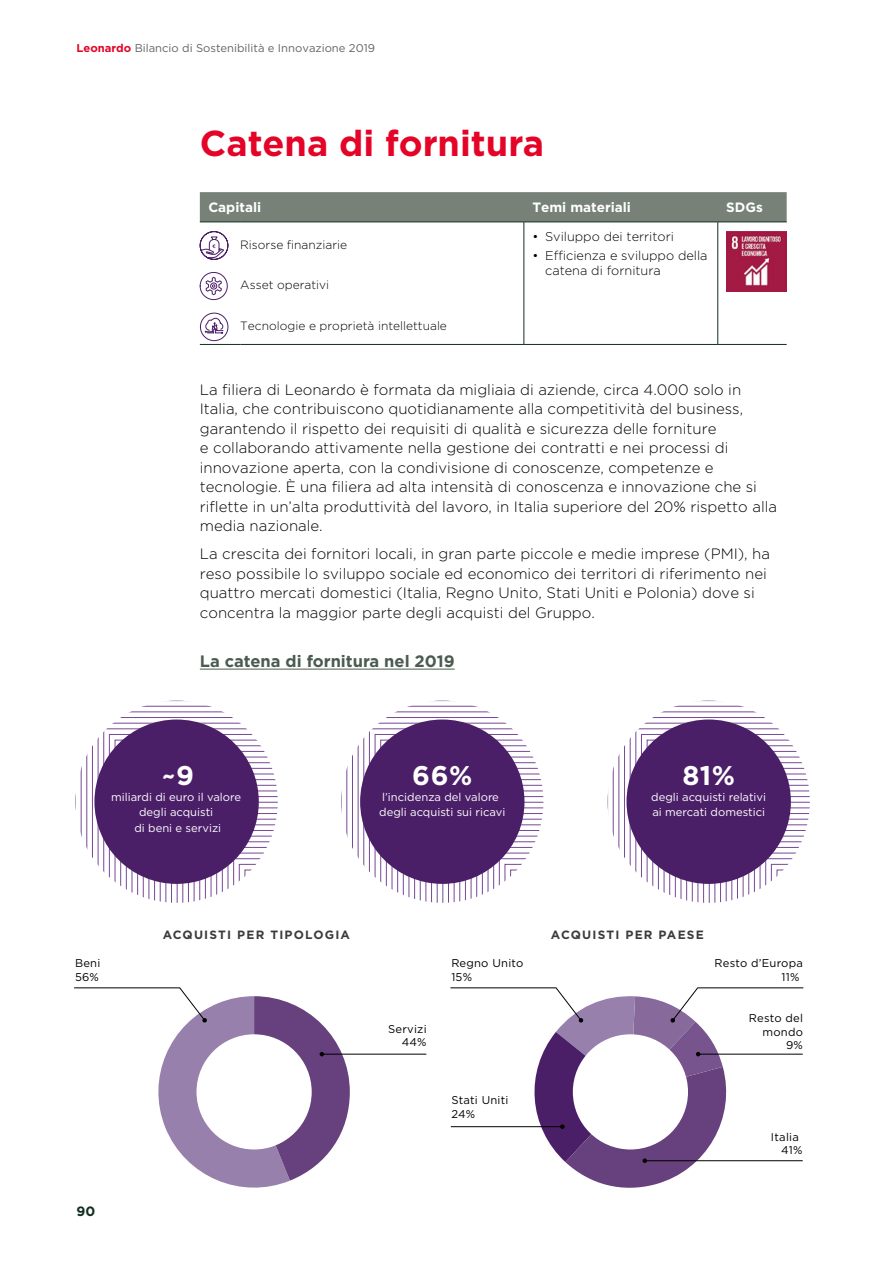
<style>
.page{position:relative;width:893px;height:1263px;background:#fff}
.page>*{position:absolute;margin:0;border:0;box-sizing:border-box;transform-origin:0 0}
.t1{font:700 36px "Gotham";color:#e40428}
.t2{font:700 27px "Gotham";color:#fff}
.t3{font:700 16.5px "Gotham";color:#4b5b4f}
.t4{font:300 15px/19.5px "Gotham";color:#000}
.t5{font:700 13.5px "Gotham";color:#fff}
.t6{font:700 13.5px "Gotham";color:#112e21}
.t7{font:300 12.75px/15px "Gotham";color:#000}
.t8{font:300 12px "Gotham";color:#000}
.t9{font:700 12px "Gotham";letter-spacing:.1em;color:#3c3c3b}
.t10{font:11.25px/15.5px "Gotham";color:#fff}
.t11{font:11.25px/13.5px "Gotham";letter-spacing:.02em;color:#000}
.t12{font:11.25px "Gotham";color:#646363}
.s1{font-weight:700;color:#e40428}
</style>
<div class="page">
<hr style="left:200px;top:669px;width:255px;height:1px;background:#4b5b4f">
<div style="left:200px;top:192px;width:587px;height:30px;background:#778178"></div>
<hr style="left:200px;top:344px;width:40px;height:1px;background:#112e21">
<hr style="left:240px;top:344px;width:284px;height:1px;background:#112e21">
<hr style="left:524px;top:344px;width:194px;height:1px;background:#112e21">
<hr style="left:718px;top:344px;width:69px;height:1px;background:#112e21">
<hr style="left:200px;top:222px;width:40px;height:1px;background:#112e21">
<hr style="left:240px;top:222px;width:284px;height:1px;background:#112e21">
<hr style="left:524px;top:222px;width:194px;height:1px;background:#112e21">
<hr style="left:718px;top:222px;width:69px;height:1px;background:#112e21">
<hr style="left:524px;top:222px;width:1px;height:40px;background:#112e21">
<hr style="left:717px;top:222px;width:1px;height:40px;background:#112e21">
<hr style="left:524px;top:262px;width:1px;height:40px;background:#112e21">
<hr style="left:717px;top:262px;width:1px;height:40px;background:#112e21">
<hr style="left:524px;top:302px;width:1px;height:42px;background:#112e21">
<hr style="left:717px;top:302px;width:1px;height:42px;background:#112e21">
<svg style="left:200px;top:312px;width:29px;height:29px"></svg>
<svg style="left:200px;top:231px;width:28px;height:69px"></svg>
<svg style="left:75px;top:700px;width:203px;height:203px"></svg>
<div style="left:94px;top:719px;width:165px;height:165px;background:#4b1f68;border-radius:50%"></div>
<svg style="left:341px;top:700px;width:202px;height:203px"></svg>
<div style="left:360px;top:719px;width:164px;height:165px;background:#4b1f68;border-radius:50%"></div>
<svg style="left:608px;top:700px;width:202px;height:203px"></svg>
<div style="left:626px;top:719px;width:165px;height:165px;background:#4b1f68;border-radius:50%"></div>
<svg style="left:450px;top:987px;width:354px;height:201px"></svg>
<hr style="left:322px;top:1054px;width:104px;height:1px;background:#000">
<svg style="left:74px;top:987px;width:276px;height:201px"></svg>
<img style="left:727px;top:231px;width:60px;height:60px">
<p class="t12" style="left:77px;top:40px;width:300px"><span class="s1">Leonardo</span> Bilancio di Sostenibilità e Innovazione 2019</p>
<h1 class="t1" style="left:200px;top:120px;width:346px">Catena di fornitura</h1>
<p class="t5" style="left:208px;top:199px;width:54px">Capitali</p>
<p class="t5" style="left:532px;top:199px;width:100px">Temi materiali</p>
<p class="t5" style="left:726px;top:199px;width:38px">SDGs</p>
<p class="t8" style="left:240px;top:237px;width:108px">Risorse finanziarie</p>
<p class="t7" style="left:532px;top:228px;width:143px">• Sviluppo dei territori</p>
<p class="t7" style="left:545px;top:247px;width:164px;text-indent:-13px">• Efficienza e sviluppo della catena di fornitura</p>
<p class="t8" style="left:240px;top:277px;width:90px">Asset operativi</p>
<p class="t8" style="left:240px;top:318px;width:208px">Tecnologie e proprietà intellettuale</p>
<p class="t4" style="left:200px;top:379px;width:579px">La filiera di Leonardo è formata da migliaia di aziende, circa 4.000 solo in Italia, che contribuiscono quotidianamente alla competitività del business, garantendo il rispetto dei requisiti di qualità e sicurezza delle forniture<br>e collaborando attivamente nella gestione dei contratti e nei processi di innovazione aperta, con la condivisione di conoscenze, competenze e tecnologie. È una filiera ad alta intensità di conoscenza e innovazione che si riflette in un’alta produttività del lavoro, in Italia superiore del 20% rispetto alla media nazionale.</p>
<p class="t4" style="left:200px;top:544px;width:572px">La crescita dei fornitori locali, in gran parte piccole e medie imprese (PMI), ha reso possibile lo sviluppo sociale ed economico dei territori di riferimento nei quattro mercati domestici (Italia, Regno Unito, Stati Uniti e Polonia) dove si concentra la maggior parte degli acquisti del Gruppo.</p>
<p class="t3" style="left:200px;top:651px;width:256px">La catena di fornitura nel 2019</p>
<h2 class="t2" style="left:162px;top:758px;width:34px">~9</h2>
<p class="t10" style="left:111px;top:789px;width:131px;text-align:center">miliardi di euro il valore degli acquisti<br>di beni e servizi</p>
<h2 class="t2" style="left:412px;top:758px;width:62px">66%</h2>
<p class="t10" style="left:379px;top:789px;width:128px">l’incidenza del valore degli acquisti sui ricavi</p>
<h2 class="t2" style="left:682px;top:758px;width:54px">81%</h2>
<p class="t10" style="left:651px;top:789px;width:116px">degli acquisti relativi ai mercati domestici</p>
<p class="t11" style="left:75px;top:956px;width:27px">Beni<br>56%</p>
<p class="t6" style="left:77px;top:1202px;width:20px">90</p>
<p class="t9" style="left:163px;top:927px;width:189px">ACQUISTI PER TIPOLOGIA</p>
<p class="t11" style="left:388px;top:1022px;width:40px;text-align:right">Servizi<br>44%</p>
<p class="t11" style="left:451px;top:956px;width:74px">Regno Unito<br>15%</p>
<p class="t11" style="left:451px;top:1093px;width:59px">Stati Uniti<br>24%</p>
<p class="t9" style="left:551px;top:927px;width:154px">ACQUISTI PER PAESE</p>
<p class="t11" style="left:781px;top:956px;width:23px;text-indent:-67px">Resto d’Europa<br>11%</p>
<p class="t11" style="left:749px;top:1011px;width:56px;text-align:right">Resto del mondo<br>9%</p>
<p class="t11" style="left:781px;top:1130px;width:23px;text-indent:-10px">Italia<br>41%</p>
</div>
